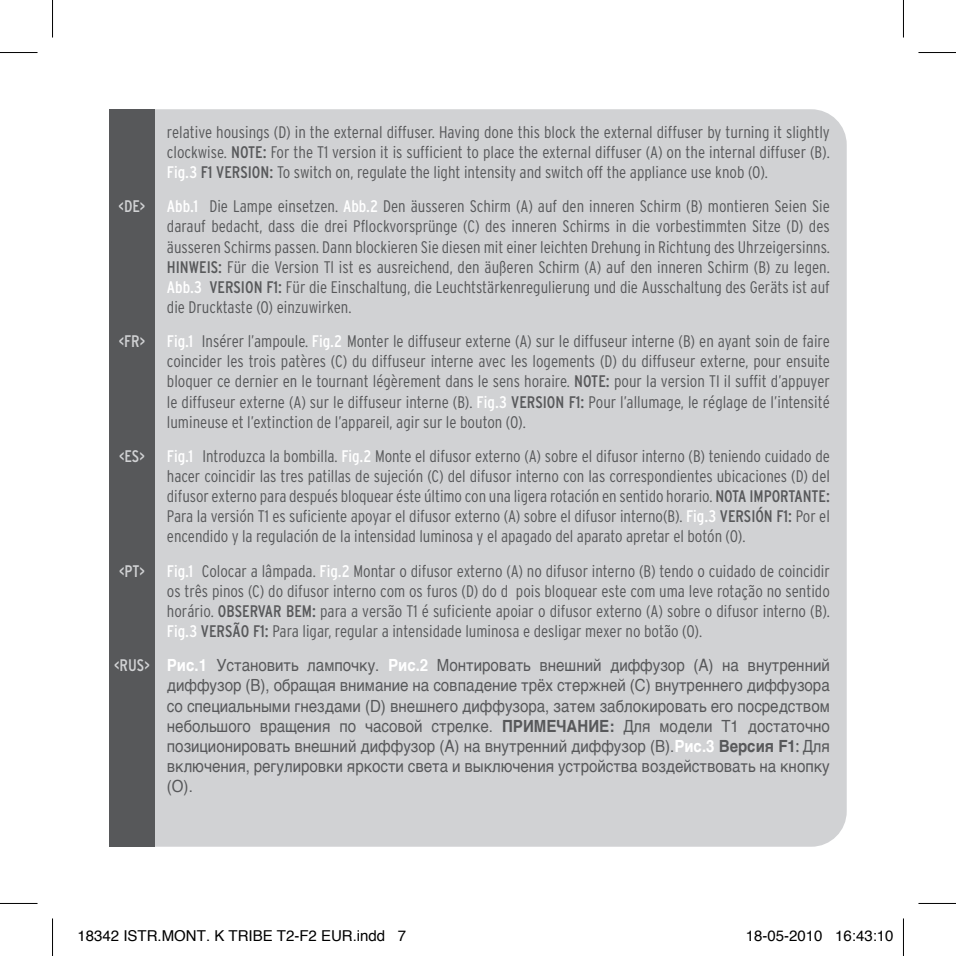
<style>
.page{position:relative;width:956px;height:956px;background:#fff}
.page>*{position:absolute;margin:0;border:0;box-sizing:border-box;transform-origin:0 0}
.t1{font:300 condensed 16.75px/20px "Interstate";color:#57585a;text-align:justify}
.t2{font:16.75px/20px "Helvetica";color:#57585a;text-align:justify;scale:.9 1}
.t3{font:condensed 16.75px "Interstate";letter-spacing:-.005em;color:#d1d2d4}
.t4{font:15px "Helvetica";color:#000}
.s1{font-weight:400}
.s2{font-weight:400;color:#fff}
.s3{font-weight:700;color:#fff}
.s4{font-weight:700}
.s5{font-family:"Interstate";font-stretch:condensed}
</style>
<div class="page">
<div style="left:155px;top:109px;width:691px;height:737px;background:#d1d2d4"></div>
<div style="left:109px;top:109px;width:46px;height:737px;background:#57585a"></div>
<hr style="left:0;top:52px;width:38px;height:1px;background:#000">
<hr style="left:918px;top:52px;width:37px;height:1px;background:#000">
<hr style="left:0;top:902px;width:38px;height:1px;background:#000">
<hr style="left:918px;top:902px;width:37px;height:1px;background:#000">
<hr style="left:52px;top:0;width:1px;height:37px;background:#000">
<hr style="left:52px;top:918px;width:1px;height:37px;background:#000">
<hr style="left:902px;top:0;width:1px;height:37px;background:#000">
<hr style="left:902px;top:918px;width:1px;height:37px;background:#000">
<p class="t3" style="left:119px;top:197px;width:28px">&lt;DE&gt;</p>
<p class="t3" style="left:119px;top:332px;width:28px">&lt;FR&gt;</p>
<p class="t3" style="left:119px;top:446px;width:27px">&lt;ES&gt;</p>
<p class="t3" style="left:119px;top:561px;width:27px">&lt;PT&gt;</p>
<p class="t3" style="left:114px;top:656px;width:37px">&lt;RUS&gt;</p>
<p class="t1" style="left:167px;top:122px;width:664px">relative housings (D) in the external diffuser. Having done this block the external diffuser by turning it slightly clockwise. <span class="s1">NOTE:</span> For the T1 version it is sufficient to place the external diffuser (A) on the internal diffuser (B).<br><span class="s2">Fig.3</span> <span class="s1">F1 VERSION:</span> To switch on, regulate the light intensity and switch off the appliance use knob (O).</p>
<p class="t1" style="left:167px;top:196px;width:664px"><span class="s2">Abb.1</span> Die Lampe einsetzen. <span class="s2">Abb.2</span> Den äusseren Schirm (A) auf den inneren Schirm (B) montieren Seien Sie darauf bedacht, dass die drei Pflockvorsprünge (C) des inneren Schirms in die vorbestimmten Sitze (D) des äusseren Schirms passen. Dann blockieren Sie diesen mit einer leichten Drehung in Richtung des Uhrzeigersinns.<br><span class="s1">HINWEIS:</span> Für die Version Tl ist es ausreichend, den äußeren Schirm (A) auf den inneren Schirm (B) zu legen.<br><span class="s2">Abb.3</span> <span class="s1">VERSION F1:</span> Für die Einschaltung, die Leuchtstärkenregulierung und die Ausschaltung des Geräts ist auf die Drucktaste (O) einzuwirken.</p>
<p class="t1" style="left:167px;top:331px;width:664px"><span class="s2">Fig.1</span> Insérer l’ampoule. <span class="s2">Fig.2</span> Monter le diffuseur externe (A) sur le diffuseur interne (B) en ayant soin de faire coincider les trois patères (C) du diffuseur interne avec les logements (D) du diffuseur externe, pour ensuite bloquer ce dernier en le tournant légèrement dans le sens horaire. <span class="s1">NOTE:</span> pour la version TI il suffit d’appuyer le diffuseur externe (A) sur le diffuseur interne (B). <span class="s2">Fig.3</span> <span class="s1">VERSION F1:</span> Pour l’allumage, le réglage de l’intensité lumineuse et l’extinction de l’appareil, agir sur le bouton (O).</p>
<p class="t1" style="left:167px;top:446px;width:664px"><span class="s2">Fig.1</span> Introduzca la bombilla. <span class="s2">Fig.2</span> Monte el difusor externo (A) sobre el difusor interno (B) teniendo cuidado de hacer coincidir las tres patillas de sujeción (C) del difusor interno con las correspondientes ubicaciones (D) del difusor externo para después bloquear éste último con una ligera rotación en sentido horario. <span class="s1">NOTA IMPORTANTE:<br></span>Para la versión T1 es suficiente apoyar el difusor externo (A) sobre el difusor interno(B). <span class="s2">Fig.3</span> <span class="s1">VERSIÓN F1:</span> Por el encendido y la regulación de la intensidad luminosa y el apagado del aparato apretar el botón (O).</p>
<p class="t1" style="left:167px;top:560px;width:664px"><span class="s2">Fig.1</span> Colocar a lâmpada. <span class="s2">Fig.2</span> Montar o difusor externo (A) no difusor interno (B) tendo o cuidado de coincidir os três pinos (C) do difusor interno com os furos (D) do d pois bloquear este com uma leve rotação no sentido horário. <span class="s1">OBSERVAR BEM:</span> para a versão T1 é suficiente apoiar o difusor externo (A) sobre o difusor interno (B).<br><span class="s2">Fig.3</span> <span class="s1">VERSÃO F1:</span> Para ligar, regular a intensidade luminosa e desligar mexer no botão (O).</p>
<p class="t2" style="left:167px;top:656px;width:738px"><span class="s3">Рис.1</span> Установить лампочку. <span class="s3">Рис.2</span> Монтировать внешний диффузор (А) на внутренний диффузор (В), обращая внимание на совпадение трёх стержней (С) внутреннего диффузора со специальными гнездами (D) внешнего диффузора, затем заблокировать его посредством небольшого вращения по часовой стрелке. <span class="s4">ПРИМЕЧАНИЕ:</span> Для модели Т1 достаточно позиционировать внешний диффузор (А) на внутренний диффузор (В).<span class="s3">Рис.3</span> <span class="s4">Версия F1</span><span class="s5">:</span> Для включения, регулировки яркости света и выключения устройства воздействовать на кнопку (O).</p>
<p class="t4" style="left:78px;top:924px;width:330px">18342 ISTR.MONT. K TRIBE T2-F2 EUR.indd 7</p>
<p class="t4" style="left:745px;top:924px;width:149px">18-05-2010 16:43:10</p>
</div>
